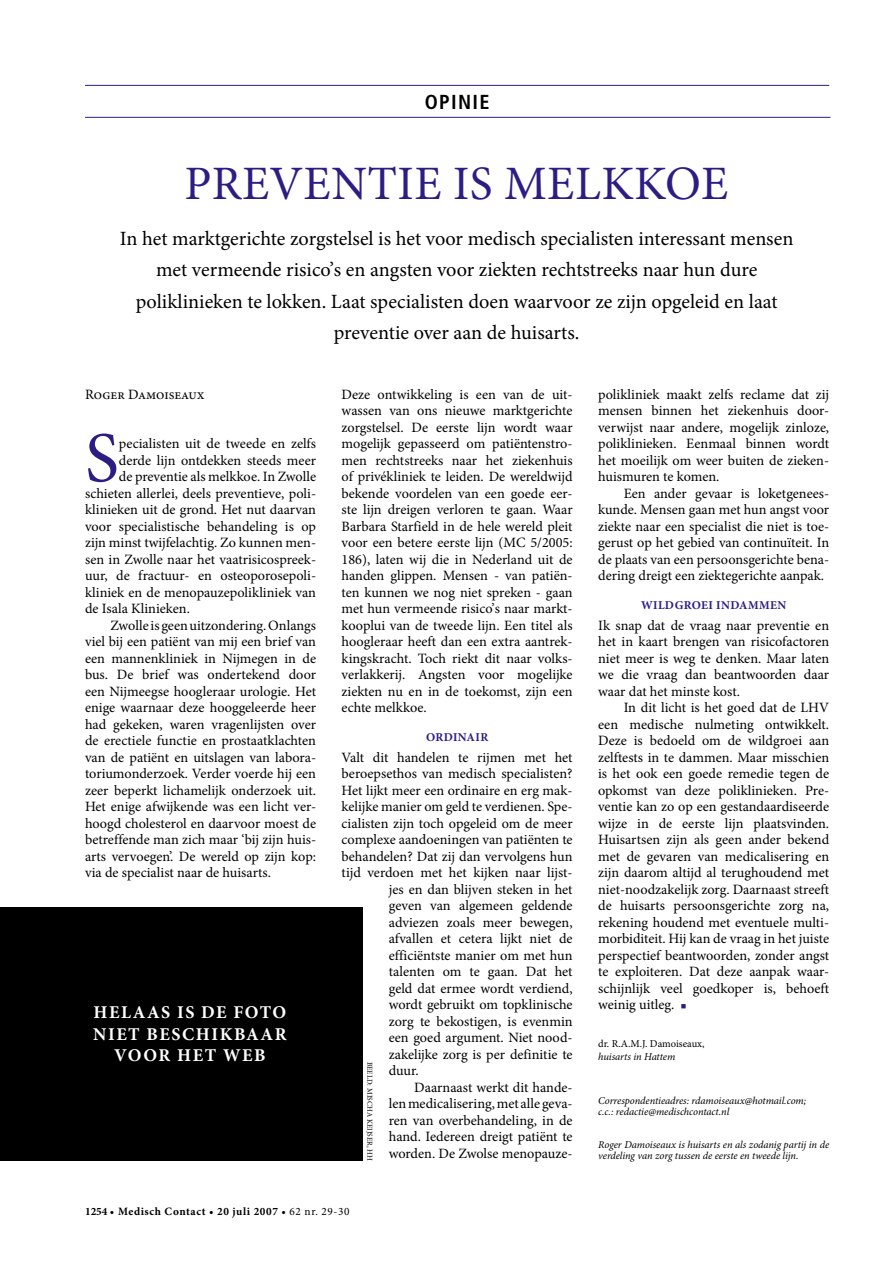
<style>
.page{position:relative;width:893px;height:1263px;background:#fff}
.page>*{position:absolute;margin:0;border:0;box-sizing:border-box;transform-origin:0 0}
.t1{font:71.55px "Minion Pro";color:#2e1c85}
.t2{font:48px "Minion Pro";letter-spacing:.01em;color:#2e1c85}
.t3{font:20.25px/31.5px "Minion Pro";color:#000;text-align:center}
.t4{font:700 condensed 20.25px "Frutiger";letter-spacing:.065em;color:#000}
.t5{font:700 18px/21.6px "Minion Pro";letter-spacing:.085em;color:#fff;text-align:center}
.t6{font:14.25px/16.5px "Minion Pro";color:#000;text-align:justify}
.t7{font:700 12px "Minion Pro";letter-spacing:.03em;color:#2e1c85}
.t8{font:700 11.25px "Minion Pro";letter-spacing:.05em;color:#000}
.t9{font:italic 10.5px/10.9px "Minion Pro";letter-spacing:-.005em;color:#000}
.t10{font:10.5px "Minion Pro";color:#000}
.t11{font:7.5px "Minion Pro";letter-spacing:.01em;color:#000}
.s1{font-weight:400}
.s2{color:#2e1c85}
</style>
<div class="page">
<hr style="left:85px;top:117px;width:745px;height:1px;background:#2e1c85">
<hr style="left:85px;top:85px;width:744px;height:1px;background:#2e1c85">
<div style="left:0;top:908px;width:363px;height:253px;background:#000"></div>
<h3 class="t4" style="left:425px;top:90px;width:66px">OPINIE</h3>
<h2 class="t2" style="left:185px;top:151px;width:545px">Preventie is melkkoe</h2>
<p class="t3" style="left:120px;top:223px;width:675px">In het marktgerichte zorgstelsel is het voor medisch specialisten interessant mensen met vermeende risico’s en angsten voor ziekten rechtstreeks naar hun dure poliklinieken te lokken. Laat specialisten doen waarvoor ze zijn opgeleid en laat preventie over aan de huisarts.</p>
<p class="t6" style="left:85px;top:386px;width:121px">Roger Damoiseaux</p>
<h1 class="t1" style="left:85px;top:410px;width:30px">S</h1>
<p class="t6" style="left:119px;top:435px;width:199px">pecialisten uit de tweede en zelfs</p>
<p class="t6" style="left:119px;top:452px;width:199px">derde lijn ontdekken steeds meer</p>
<p class="t6" style="left:119px;top:468px;width:199px">de preventie als melkkoe. In Zwolle</p>
<p class="t6" style="left:85px;top:485px;width:233px">schieten allerlei, deels preventieve, poli-</p>
<p class="t6" style="left:85px;top:501px;width:233px">klinieken uit de grond. Het nut daarvan</p>
<p class="t6" style="left:85px;top:518px;width:233px">voor specialistische behandeling is op</p>
<p class="t6" style="left:85px;top:534px;width:233px">zijn minst twijfelachtig. Zo kunnen men-</p>
<p class="t6" style="left:85px;top:551px;width:233px">sen in Zwolle naar het vaatrisicospreek-</p>
<p class="t6" style="left:85px;top:567px;width:231px">uur, de fractuur- en osteoporosepoli-</p>
<p class="t6" style="left:85px;top:584px;width:233px">kliniek en de menopauzepolikliniek van</p>
<p class="t6" style="left:85px;top:600px;width:106px">de Isala Klinieken.</p>
<p class="t6" style="left:111px;top:617px;width:207px">Zwolle is geen uitzondering. Onlangs</p>
<p class="t6" style="left:85px;top:633px;width:233px">viel bij een patiënt van mij een brief van</p>
<p class="t6" style="left:85px;top:650px;width:233px">een mannenkliniek in Nijmegen in de</p>
<p class="t6" style="left:85px;top:666px;width:232px">bus. De brief was ondertekend door</p>
<p class="t6" style="left:85px;top:683px;width:233px">een Nijmeegse hoogleraar urologie. Het</p>
<p class="t6" style="left:85px;top:699px;width:233px">enige waarnaar deze hooggeleerde heer</p>
<p class="t6" style="left:85px;top:716px;width:233px">had gekeken, waren vragenlijsten over</p>
<p class="t6" style="left:85px;top:732px;width:233px">de erectiele functie en prostaatklachten</p>
<p class="t6" style="left:85px;top:749px;width:233px">van de patiënt en uitslagen van labora-</p>
<p class="t6" style="left:85px;top:765px;width:233px">toriumonderzoek. Verder voerde hij een</p>
<p class="t6" style="left:85px;top:782px;width:233px">zeer beperkt lichamelijk onderzoek uit.</p>
<p class="t6" style="left:85px;top:798px;width:233px">Het enige afwijkende was een licht ver-</p>
<p class="t6" style="left:85px;top:815px;width:233px">hoogd cholesterol en daarvoor moest de</p>
<p class="t6" style="left:85px;top:831px;width:233px">betreffende man zich maar ‘bij zijn huis-</p>
<p class="t6" style="left:85px;top:848px;width:233px">arts vervoegen’. De wereld op zijn kop:</p>
<p class="t6" style="left:85px;top:864px;width:187px">via de specialist naar de huisarts.</p>
<p class="t5" style="left:93px;top:1001px;width:195px">HELAAS IS DE FOTO<br>NIET BESCHIKBAAR<br>VOOR HET WEB</p>
<p class="t6" style="left:342px;top:386px;width:233px">Deze ontwikkeling is een van de uit&shy;wassen van ons nieuwe marktgerichte zorgstelsel. De eerste lijn wordt waar mogelijk gepasseerd om patiëntenstro&shy;men rechtstreeks naar het ziekenhuis of privékliniek te leiden. De wereldwijd bekende voordelen van een goede eer&shy;ste lijn dreigen verloren te gaan. Waar Barbara Starfield in de hele wereld pleit voor een betere eerste lijn (MC 5/2005:<br>186), laten wij die in Nederland uit de handen glippen. Mensen - van patiën&shy;ten kunnen we nog niet spreken - gaan met hun vermeende risico’s naar markt&shy;kooplui van de tweede lijn. Een titel als hoogleraar heeft dan een extra aantrek&shy;kingskracht. Toch riekt dit naar volks&shy;verlakkerij. Angsten voor mogelijke ziekten nu en in de toekomst, zijn een echte melkkoe.</p>
<p class="t7" style="left:426px;top:728px;width:64px">ORDINAIR</p>
<p class="t6" style="left:342px;top:749px;width:233px">Valt dit handelen te rijmen met het</p>
<p class="t6" style="left:342px;top:765px;width:233px">beroepsethos van medisch specialisten?</p>
<p class="t6" style="left:342px;top:782px;width:233px">Het lijkt meer een ordinaire en erg mak-</p>
<p class="t6" style="left:342px;top:798px;width:233px">kelijke manier om geld te verdienen. Spe-</p>
<p class="t6" style="left:342px;top:815px;width:233px">cialisten zijn toch opgeleid om de meer</p>
<p class="t6" style="left:342px;top:831px;width:233px">complexe aandoeningen van patiënten te</p>
<p class="t6" style="left:342px;top:848px;width:233px">behandelen? Dat zij dan vervolgens hun</p>
<p class="t6" style="left:342px;top:864px;width:233px">tijd verdoen met het kijken naar lijst-</p>
<p class="t6" style="left:389px;top:881px;width:185px">jes en dan blijven steken in het</p>
<p class="t6" style="left:389px;top:897px;width:185px">geven van algemeen geldende</p>
<p class="t6" style="left:389px;top:914px;width:185px">adviezen zoals meer bewegen,</p>
<p class="t6" style="left:389px;top:930px;width:185px">afvallen et cetera lijkt niet de</p>
<p class="t6" style="left:389px;top:947px;width:185px">efficiëntste manier om met hun</p>
<p class="t6" style="left:389px;top:963px;width:185px">talenten om te gaan. Dat het</p>
<p class="t6" style="left:389px;top:980px;width:185px">geld dat ermee wordt verdiend,</p>
<p class="t6" style="left:389px;top:996px;width:185px">wordt gebruikt om topklinische</p>
<p class="t6" style="left:389px;top:1013px;width:185px">zorg te bekostigen, is evenmin</p>
<p class="t6" style="left:389px;top:1029px;width:185px">een goed argument. Niet nood-</p>
<p class="t6" style="left:389px;top:1046px;width:185px">zakelijke zorg is per definitie te</p>
<p class="t6" style="left:389px;top:1062px;width:31px">duur.</p>
<p class="t6" style="left:414px;top:1079px;width:160px">Daarnaast werkt dit hande-</p>
<p class="t6" style="left:389px;top:1095px;width:185px">len medicalisering, met alle geva-</p>
<p class="t6" style="left:389px;top:1112px;width:185px">ren van overbehandeling, in de</p>
<p class="t6" style="left:389px;top:1128px;width:185px">hand. Iedereen dreigt patiënt te</p>
<p class="t6" style="left:389px;top:1145px;width:184px">worden. De Zwolse menopauze-</p>
<p class="t11" style="left:375px;top:1061px;width:100px;rotate:90deg">Beeld : mischa keijser, hh</p>
<p class="t8" style="left:85px;top:1203px;width:266px">1254 • MEDISCH CONTACT • 20 JULI 2007 • <span class="s1">62 nr. 29-30</span></p>
<p class="t6" style="left:598px;top:386px;width:233px">polikliniek maakt zelfs reclame dat zij mensen binnen het ziekenhuis door&shy;verwijst naar andere, mogelijk zinloze, poliklinieken. Eenmaal binnen wordt het moeilijk om weer buiten de zieken&shy;huismuren te komen.</p>
<p class="t6" style="left:598px;top:485px;width:233px;text-indent:26px">Een ander gevaar is loketgenees&shy;kunde. Mensen gaan met hun angst voor ziekte naar een specialist die niet is toe&shy;gerust op het gebied van continuïteit. In de plaats van een persoonsgerichte bena&shy;dering dreigt een ziektegerichte aanpak.</p>
<p class="t7" style="left:641px;top:596px;width:147px">WILDGROEI INDAMMEN</p>
<p class="t6" style="left:598px;top:617px;width:233px">Ik snap dat de vraag naar preventie en het in kaart brengen van risicofactoren niet meer is weg te denken. Maar laten we die vraag dan beantwoorden daar waar dat het minste kost.</p>
<p class="t6" style="left:598px;top:699px;width:233px;text-indent:26px">In dit licht is het goed dat de LHV een medische nulmeting ontwikkelt.<br>Deze is bedoeld om de wildgroei aan zelftests in te dammen. Maar misschien is het ook een goede remedie tegen de opkomst van deze poliklinieken. Pre&shy;ventie kan zo op een gestandaardiseerde wijze in de eerste lijn plaatsvinden.<br>Huisartsen zijn als geen ander bekend met de gevaren van medicalisering en zijn daarom altijd al terughoudend met niet-noodzakelijk zorg. Daarnaast streeft de huisarts persoonsgerichte zorg na, rekening houdend met eventuele multi&shy;morbiditeit. Hij kan de vraag in het juiste perspectief beantwoorden, zonder angst te exploiteren. Dat deze aanpak waar&shy;schijnlijk veel goedkoper is, behoeft weinig uitleg. <span class="s2">■</span></p>
<p class="t10" style="left:598px;top:1036px;width:108px">dr. R.A.M.J. Damoiseaux,</p>
<p class="t9" style="left:598px;top:1051px;width:79px">huisarts in Hattem</p>
<p class="t9" style="left:598px;top:1095px;width:210px">Correspondentieadres: rdamoiseaux@hotmail.com; c.c.: redactie@medischcontact.nl</p>
<p class="t9" style="left:598px;top:1139px;width:233px">Roger Damoiseaux is huisarts en als zodanig partij in de verdeling van zorg tussen de eerste en tweede lijn.</p>
</div>
